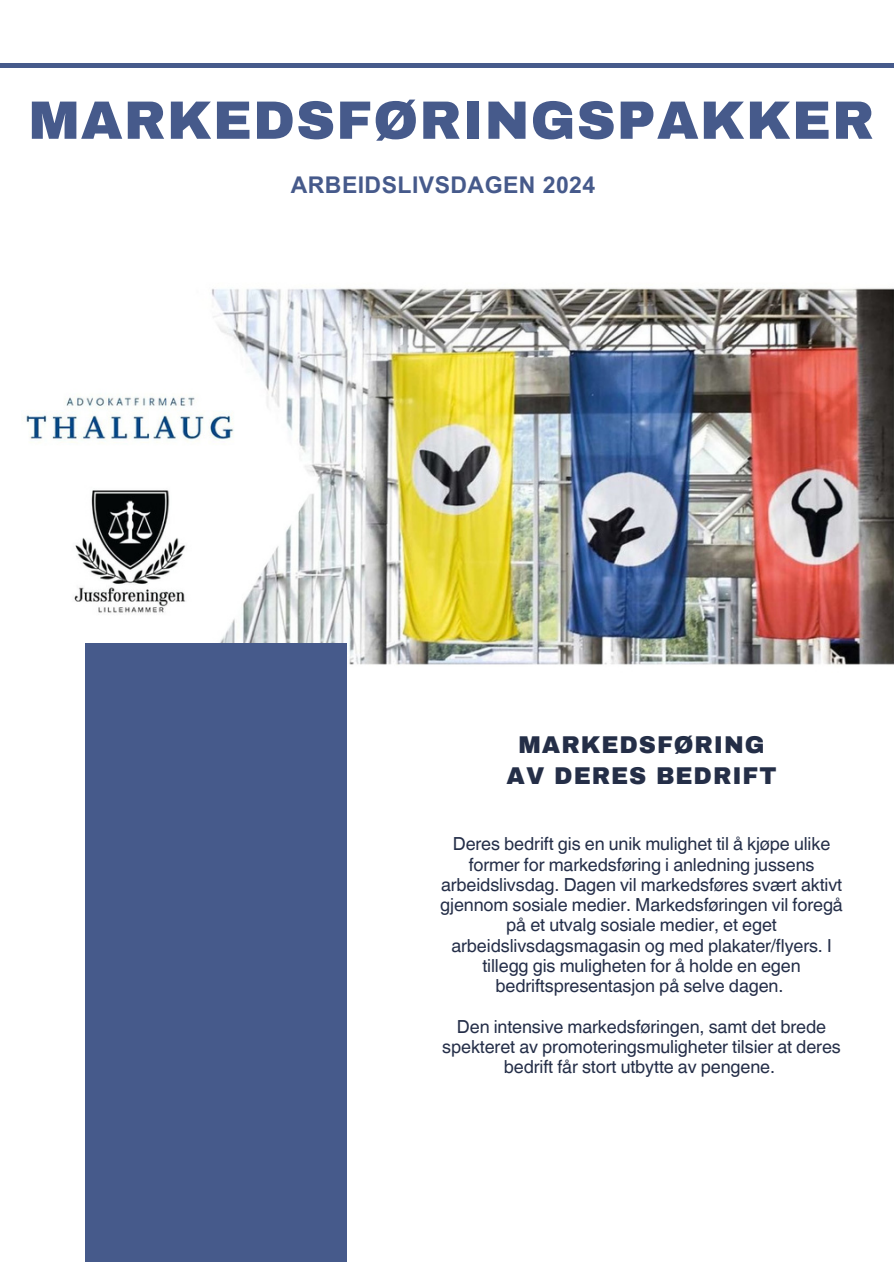
<style>
.page{position:relative;width:894px;height:1264px;background:#fff}
.page>*{position:absolute;margin:0;border:0;box-sizing:border-box;transform-origin:0 0}
.t1{font:900 54px "Archivo";letter-spacing:.02em;color:#465a8b}
.t2{font:900 23.7px/30.9px "Archivo";letter-spacing:.04em;color:#242e47;text-align:center}
.t3{font:700 23.1px "Arial MT Pro";letter-spacing:.02em;color:#465a8b}
.t4{font:18px/20.2px "Helvetica World";letter-spacing:-.005em;color:#242e48;text-align:center}
</style>
<div class="page">
<img style="left:26px;top:288px;width:867px;height:443px">
<div style="left:0;top:63px;width:893px;height:5px;background:#465a8b"></div>
<div style="left:85px;top:643px;width:261px;height:618px;background:#465a8b"></div>
<h2 class="t1" style="left:29px;top:91px;width:846px">MARKEDSFØRINGSPAKKER</h2>
<p class="t3" style="left:291px;top:176px;width:306px">ARBEIDSLIVSDAGEN 2024</p>
<p class="t2" style="left:506px;top:729px;width:271px">MARKEDSFØRING<br>AV DERES BEDRIFT</p>
<h3 class="t4" style="left:440px;top:834px;width:404px">Deres bedrift gis en unik mulighet til å kjøpe ulike former for markedsføring i anledning jussens arbeidslivsdag. Dagen vil markedsføres svært aktivt gjennom sosiale medier. Markedsføringen vil foregå på et utvalg sosiale medier, et eget arbeidslivsdagsmagasin og med plakater/flyers. I tillegg gis muligheten for å holde en egen bedriftspresentasjon på selve dagen.</h3>
<p class="t4" style="left:442px;top:1016px;width:400px">Den intensive markedsføringen, samt det brede spekteret av promoteringsmuligheter tilsier at deres bedrift får stort utbytte av pengene.</p>
</div>
